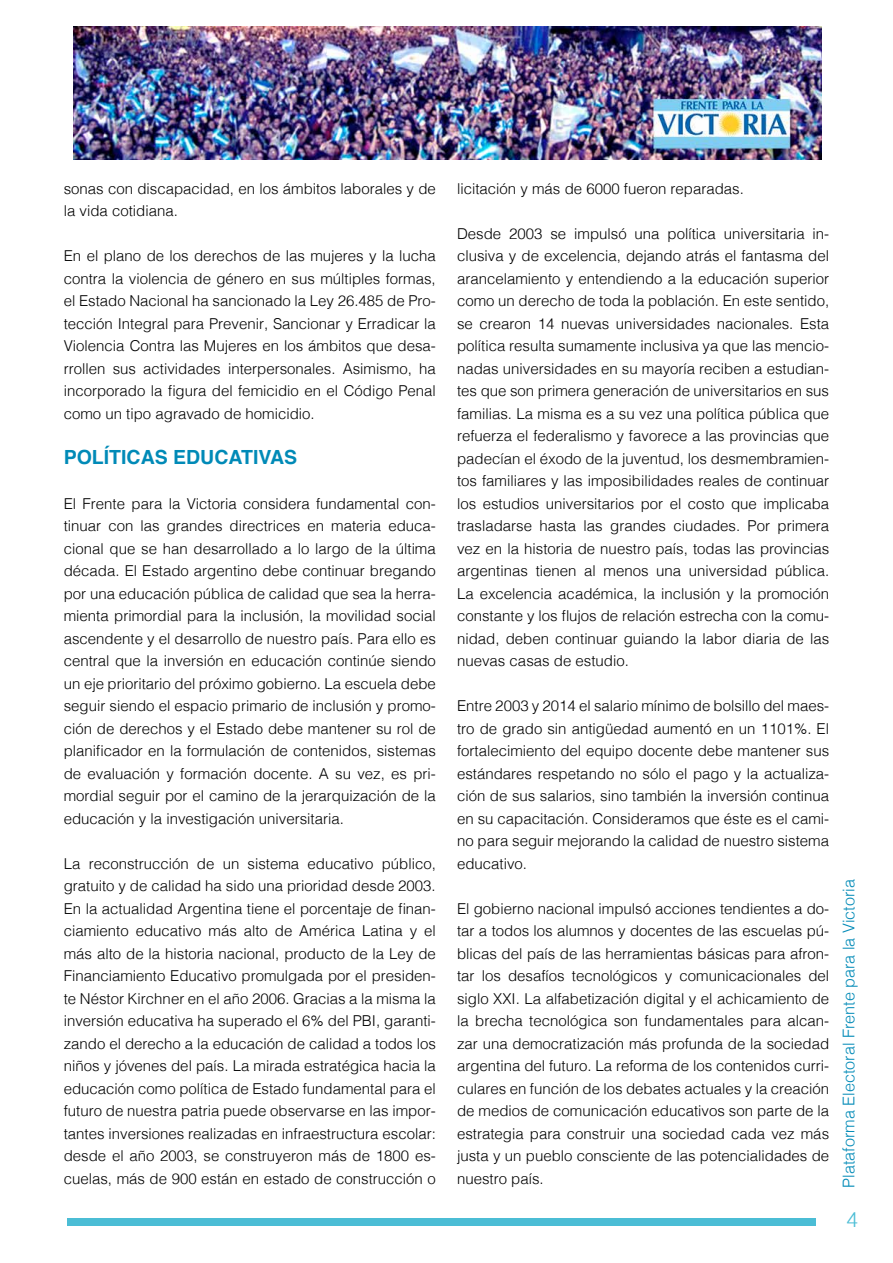
<style>
.page{position:relative;width:893px;height:1263px;background:#fff}
.page>*{position:absolute;margin:0;border:0;box-sizing:border-box;transform-origin:0 0}
.t1{font:300 21px "Helvetica";color:#4bbdd5}
.t2{font:700 19.5px "Helvetica";color:#008ab7}
.t3{font:300 16.2px "Helvetica";color:#008ab7}
.t4{font:300 15px/22.5px "Helvetica";color:#000;text-align:justify}
</style>
<div class="page">
<div style="left:67px;top:1218px;width:748px;height:7px;background:#4bbdd5"></div>
<img style="left:73px;top:27px;width:748px;height:133px">
<p class="t4" style="left:64px;top:176px;width:374px">sonas con discapacidad, en los ámbitos laborales y de la vida cotidiana.</p>
<p class="t4" style="left:64px;top:243px;width:374px">En el plano de los derechos de las mujeres y la lucha contra la violencia de género en sus múltiples formas, el Estado Nacional ha sancionado la Ley 26.485 de Pro&shy;tección Integral para Prevenir, Sancionar y Erradicar la Violencia Contra las Mujeres en los ámbitos que desa&shy;rrollen sus actividades interpersonales. Asimismo, ha incorporado la figura del femicidio en el Código Penal como un tipo agravado de homicidio.</p>
<h2 class="t2" style="left:64px;top:441px;width:235px">POLÍTICAS EDUCATIVAS</h2>
<p class="t4" style="left:64px;top:491px;width:374px">El Frente para la Victoria considera fundamental con&shy;tinuar con las grandes directrices en materia educa&shy;cional que se han desarrollado a lo largo de la última década. El Estado argentino debe continuar bregando por una educación pública de calidad que sea la herra&shy;mienta primordial para la inclusión, la movilidad social ascendente y el desarrollo de nuestro país. Para ello es central que la inversión en educación continúe siendo un eje prioritario del próximo gobierno. La escuela debe seguir siendo el espacio primario de inclusión y promo&shy;ción de derechos y el Estado debe mantener su rol de planificador en la formulación de contenidos, sistemas de evaluación y formación docente. A su vez, es pri&shy;mordial seguir por el camino de la jerarquización de la educación y la investigación universitaria.</p>
<p class="t4" style="left:64px;top:851px;width:374px">La reconstrucción de un sistema educativo público, gratuito y de calidad ha sido una prioridad desde 2003.<br>En la actualidad Argentina tiene el porcentaje de finan&shy;ciamiento educativo más alto de América Latina y el más alto de la historia nacional, producto de la Ley de Financiamiento Educativo promulgada por el presiden&shy;te Néstor Kirchner en el año 2006. Gracias a la misma la inversión educativa ha superado el 6% del PBI, garanti&shy;zando el derecho a la educación de calidad a todos los niños y jóvenes del país. La mirada estratégica hacia la educación como política de Estado fundamental para el futuro de nuestra patria puede observarse en las impor&shy;tantes inversiones realizadas en infraestructura escolar: desde el año 2003, se construyeron más de 1800 es&shy;cuelas, más de 900 están en estado de construcción o</p>
<p class="t4" style="left:457px;top:176px;width:288px">licitación y más de 6000 fueron reparadas.</p>
<p class="t4" style="left:457px;top:221px;width:374px">Desde 2003 se impulsó una política universitaria in&shy;clusiva y de excelencia, dejando atrás el fantasma del arancelamiento y entendiendo a la educación superior como un derecho de toda la población. En este sentido, se crearon 14 nuevas universidades nacionales. Esta política resulta sumamente inclusiva ya que las mencio&shy;nadas universidades en su mayoría reciben a estudian&shy;tes que son primera generación de universitarios en sus familias. La misma es a su vez una política pública que refuerza el federalismo y favorece a las provincias que padecían el éxodo de la juventud, los desmembramien&shy;tos familiares y las imposibilidades reales de continuar los estudios universitarios por el costo que implicaba trasladarse hasta las grandes ciudades. Por primera vez en la historia de nuestro país, todas las provincias argentinas tienen al menos una universidad pública.<br>La excelencia académica, la inclusión y la promoción constante y los flujos de relación estrecha con la comu&shy;nidad, deben continuar guiando la labor diaria de las nuevas casas de estudio.</p>
<p class="t4" style="left:457px;top:693px;width:374px">Entre 2003 y 2014 el salario mínimo de bolsillo del maes&shy;tro de grado sin antigüedad aumentó en un 1101%. El fortalecimiento del equipo docente debe mantener sus estándares respetando no sólo el pago y la actualiza&shy;ción de sus salarios, sino también la inversión continua en su capacitación. Consideramos que éste es el cami&shy;no para seguir mejorando la calidad de nuestro sistema educativo.</p>
<p class="t4" style="left:457px;top:896px;width:374px">El gobierno nacional impulsó acciones tendientes a do&shy;tar a todos los alumnos y docentes de las escuelas pú&shy;blicas del país de las herramientas básicas para afron&shy;tar los desafíos tecnológicos y comunicacionales del siglo XXI. La alfabetización digital y el achicamiento de la brecha tecnológica son fundamentales para alcan&shy;zar una democratización más profunda de la sociedad argentina del futuro. La reforma de los contenidos curri&shy;culares en función de los debates actuales y la creación de medios de comunicación educativos son parte de la estrategia para construir una sociedad cada vez más justa y un pueblo consciente de las potencialidades de nuestro país.</p>
<p class="t3" style="left:835px;top:1188px;width:310px;rotate:-90deg">Plataforma Electoral Frente para la Victoria</p>
<h1 class="t1" style="left:846px;top:1202px;width:13px">4</h1>
</div>
